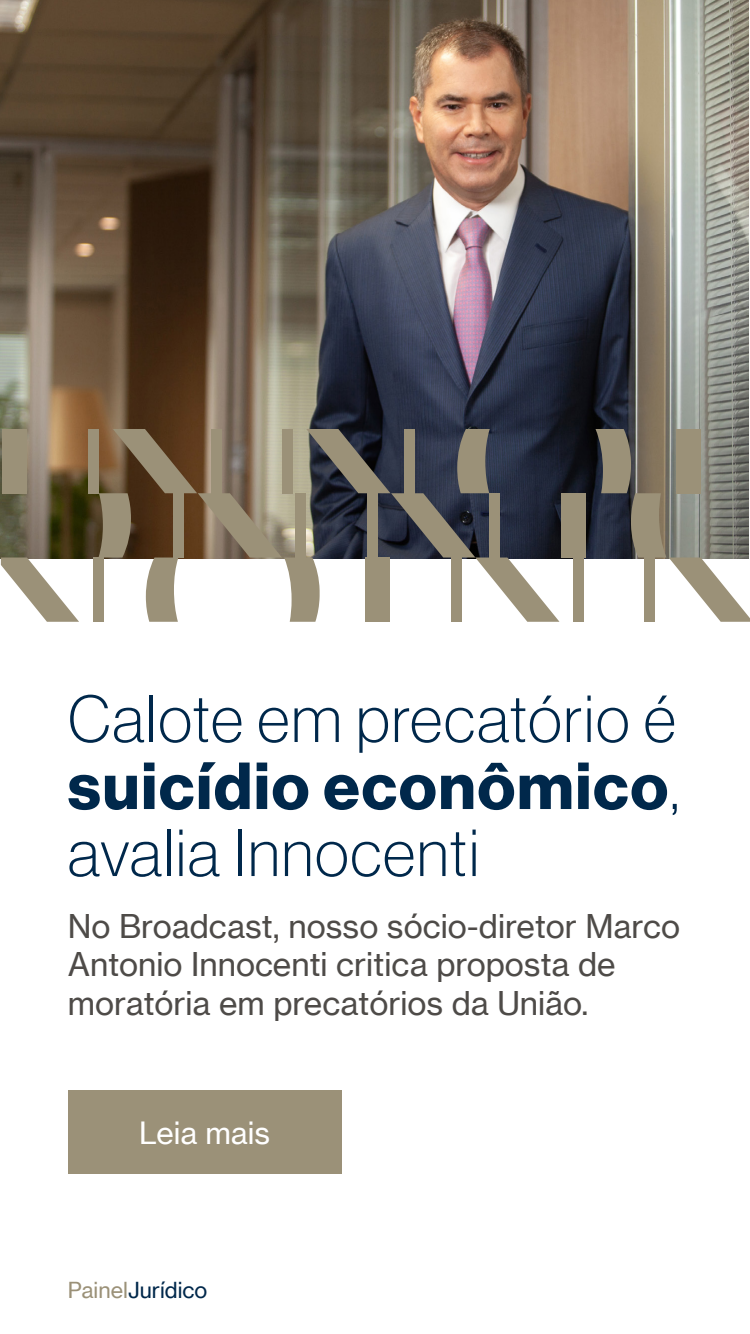
<style>
.page{position:relative;width:750px;height:1334px;background:#fff}
.page>*{position:absolute;margin:0;border:0;box-sizing:border-box;transform-origin:0 0}
.t1{font:65px "N Haas Grotesk DS Pro 35 X Lt";letter-spacing:.03em;color:#00284b}
.t2{font:65px "N Haas Grotesk DS Pro 75 Bd";letter-spacing:.03em;color:#00284b}
.t3{font:32px/38.4px "N Haas Grotesk TX Pro 55 Rg";color:#4e4b48}
.t4{font:30px "N Haas Grotesk TX Pro 55 Rg";color:#fff}
.t5{font:21.6px "N Haas Grotesk TX Pro 55 Rg";color:#00284b}
.s1{font-family:"N Haas Grotesk DS Pro 35 X Lt"}
.s2{color:#9b9178}
</style>
<div class="page">
<div style="left:68px;top:1091px;width:273px;height:83px;background:#9b9178"></div>
<img style="left:0;top:0;width:749px;height:558px">
<div style="left:3px;top:429px;width:24px;height:64px;background:#9b9178"></div>
<div style="left:89px;top:429px;width:10px;height:64px;background:#9b9178"></div>
<div style="left:561px;top:493px;width:25px;height:65px;background:#9b9178"></div>
<div style="left:93px;top:558px;width:10px;height:64px;background:#9b9178"></div>
<svg style="left:1px;top:558px;width:78px;height:64px"></svg>
<div style="left:573px;top:558px;width:11px;height:64px;background:#9b9178"></div>
<svg style="left:98px;top:429px;width:462px;height:193px"></svg>
<div style="left:365px;top:558px;width:25px;height:64px;background:#9b9178"></div>
<div style="left:451px;top:558px;width:11px;height:64px;background:#9b9178"></div>
<svg style="left:596px;top:429px;width:154px;height:193px"></svg>
<h1 class="t1" style="left:68px;top:683px;width:609px">Calote em precatório é</h1>
<h1 class="t2" style="left:68px;top:748px;width:613px">suicídio econômico<span class="s1">,</span></h1>
<h1 class="t1" style="left:68px;top:817px;width:413px">avalia Innocenti</h1>
<p class="t3" style="left:68px;top:907px;width:614px">No Broadcast, nosso sócio-diretor Marco<br>Antonio Innocenti critica proposta de moratória em precatórios da União.</p>
<p class="t4" style="left:139px;top:1115px;width:132px">Leia mais</p>
<p class="t5" style="left:68px;top:1277px;width:141px"><span class="s2">Painel</span>Jurídico</p>
</div>
